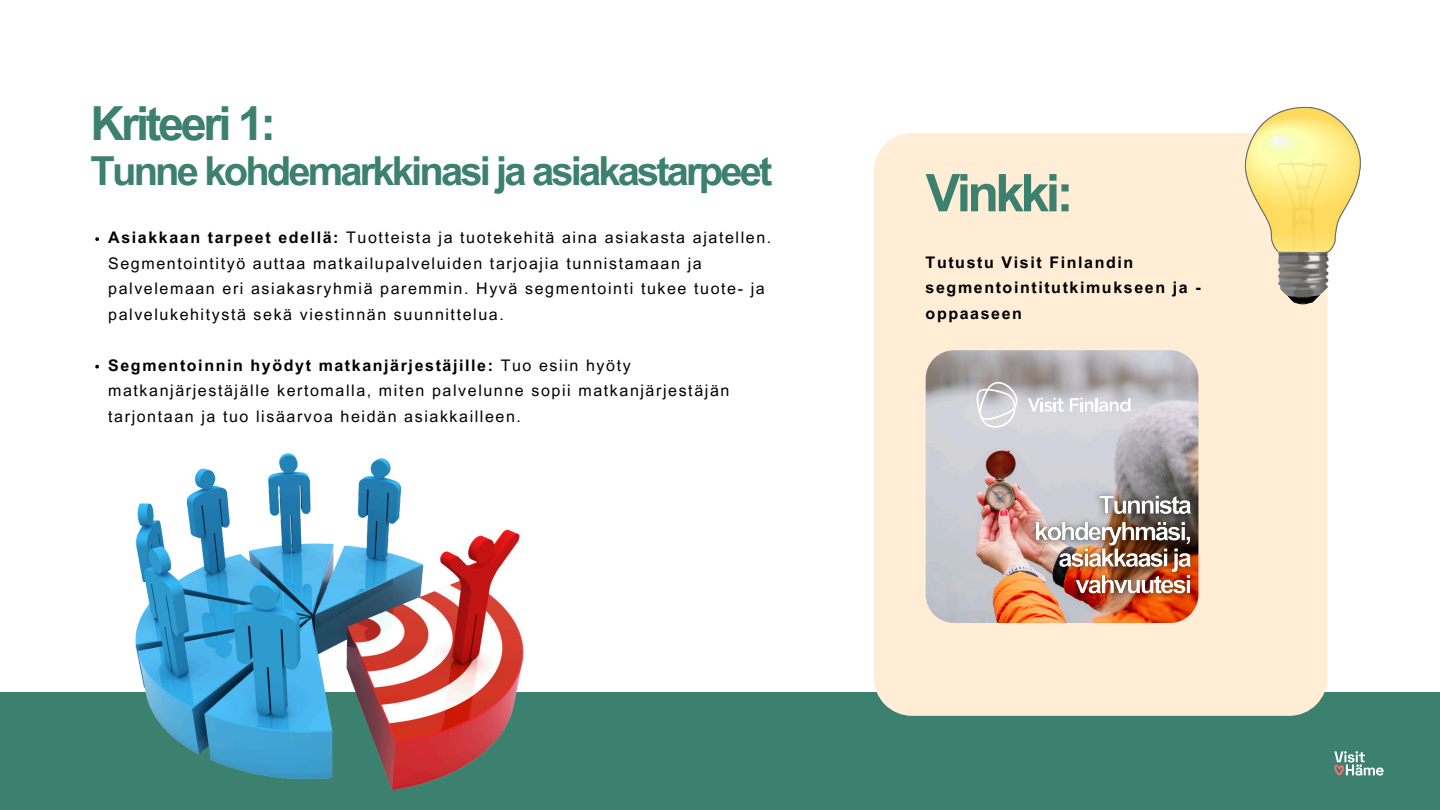
<style>
.page{position:relative;width:1440px;height:810px;background:#fff}
.page>*{position:absolute;margin:0;border:0;box-sizing:border-box;transform-origin:0 0}
.t1{font:700 52px "Arial MT Pro";letter-spacing:-.07em;color:#3c806f}
.t2{font:700 47px "Arial MT Pro";letter-spacing:-.07em;color:#3c806f}
.t3{font:700 40px "Arial MT Pro";letter-spacing:-.07em;color:#3c806f}
.t4{font:16px/25.5px "Arial MT Pro";letter-spacing:.1em;color:#000}
.t5{font:700 16px/25.5px "Arial MT Pro";letter-spacing:.1em;color:#000}
.s1{font-weight:700}
</style>
<div class="page">
<div style="left:0;top:692px;width:1440px;height:118px;background:#3c806f"></div>
<div style="left:874px;top:133px;width:454px;height:583px;background:#ffedd5"></div>
<img style="left:1238px;top:106px;width:123px;height:159px">
<svg style="left:1245px;top:107px;width:115px;height:197px"></svg>
<svg style="left:1334px;top:751px;width:50px;height:25px"></svg>
<img style="left:135px;top:453px;width:389px;height:338px">
<svg style="left:95px;top:237px;width:4px;height:4px"></svg>
<svg style="left:95px;top:365px;width:4px;height:4px"></svg>
<img style="left:926px;top:350px;width:272px;height:273px">
<svg style="left:1070px;top:398px;width:60px;height:14px"></svg>
<svg style="left:1028px;top:398px;width:36px;height:14px"></svg>
<svg style="left:974px;top:381px;width:44px;height:47px;background:#cfced2"></svg>
<img style="left:1025px;top:485px;width:179px;height:122px">
<p class="t2" style="left:91px;top:106px;width:187px">Kriteeri 1:</p>
<p class="t3" style="left:91px;top:156px;width:683px">Tunne kohdemarkkinasi ja asiakastarpeet</p>
<h2 class="t4" style="left:108px;top:227px;width:665px"><span class="s1">Asiakkaan tarpeet edellä:</span> Tuotteista ja tuotekehitä aina asiakasta ajatellen.<br>Segmentointityö auttaa matkailupalveluiden tarjoajia tunnistamaan ja palvelemaan eri asiakasryhmiä paremmin. Hyvä segmentointi tukee tuote- ja palvelukehitystä sekä viestinnän suunnittelua.</h2>
<h1 class="t4" style="left:108px;top:354px;width:623px"><span class="s1">Segmentoinnin hyödyt matkanjärjestäjille:</span> Tuo esiin hyöty matkanjärjestäjälle kertomalla, miten palvelunne sopii matkanjärjestäjän tarjontaan ja tuo lisäarvoa heidän asiakkailleen.</h1>
<p class="t1" style="left:926px;top:174px;width:150px">Vinkki:</p>
<p class="t5" style="left:926px;top:252px;width:277px">Tutustu Visit Finlandin segmentointitutkimukseen ja - oppaaseen</p>
</div>
